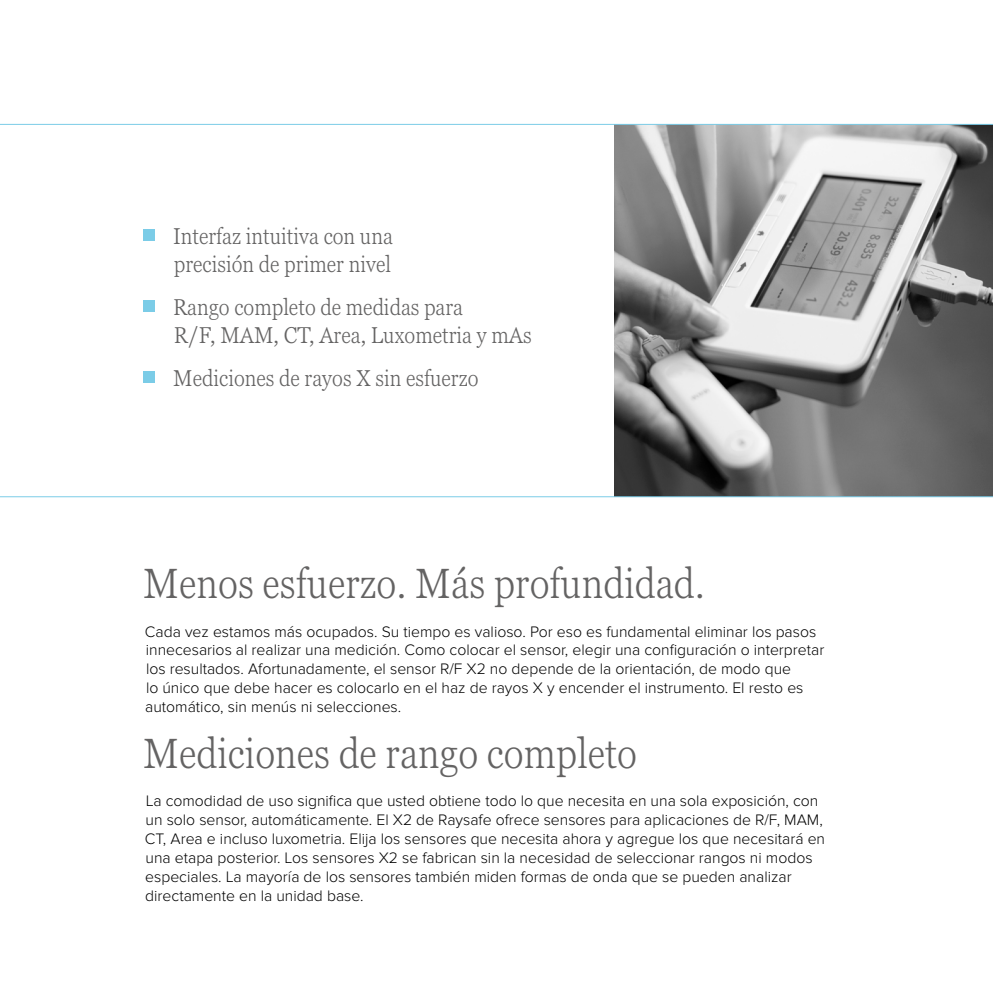
<style>
.page{position:relative;width:993px;height:993px;background:#fff}
.page>*{position:absolute;margin:0;border:0;box-sizing:border-box;transform-origin:0 0}
.Heading{font:300 condensed 42px "Georgia Pro";color:#646363}
.t1{font:300 condensed 22.75px/28px "Georgia Pro";color:#646363;text-align:right}
.Bodytext_-_Proxima_N{font:300 15.75px/18.9px "Proxima Nova";color:#000}
.s1{font-size:52.5px;color:#7bcce7}
</style>
<div class="page">
<img style="left:614px;top:125px;width:378px;height:371px">
<hr style="left:0;top:496px;width:992px;height:1px;background:#7bcce7">
<hr style="left:0;top:124px;width:992px;height:1px;background:#7bcce7">
<p class="t1" style="left:139px;top:221px;width:255px"><span class="s1">▪</span> Interfaz intuitiva con una precisión de primer nivel</p>
<p class="t1" style="left:174px;top:292px;width:359px;text-align:left;text-indent:-34px"><span class="s1">▪</span> Rango completo de medidas para<br>R/F, MAM, CT, Area, Luxometria y mAs</p>
<p class="t1" style="left:139px;top:363px;width:340px"><span class="s1">▪</span> Mediciones de rayos X sin esfuerzo</p>
<p class="Heading" style="left:143px;top:555px;width:563px">Menos esfuerzo. Más profundidad.</p>
<p class="Bodytext_-_Proxima_N" style="left:145px;top:622px;width:680px">Cada vez estamos más ocupados. Su tiempo es valioso. Por eso es fundamental eliminar los pasos innecesarios al realizar una medición. Como colocar el sensor, elegir una configuración o interpretar los resultados. Afortunadamente, el sensor R/F X2 no depende de la orientación, de modo que<br>lo único que debe hacer es colocarlo en el haz de rayos X y encender el instrumento. El resto es automático, sin menús ni selecciones.</p>
<p class="Heading" style="left:143px;top:725px;width:495px">Mediciones de rango completo</p>
<p class="Bodytext_-_Proxima_N" style="left:145px;top:791px;width:681px">La comodidad de uso significa que usted obtiene todo lo que necesita en una sola exposición, con un solo sensor, automáticamente. El X2 de Raysafe ofrece sensores para aplicaciones de R/F, MAM, CT, Area e incluso luxometria. Elija los sensores que necesita ahora y agregue los que necesitará en una etapa posterior. Los sensores X2 se fabrican sin la necesidad de seleccionar rangos ni modos especiales. La mayoría de los sensores también miden formas de onda que se pueden analizar directamente en la unidad base.</p>
</div>
